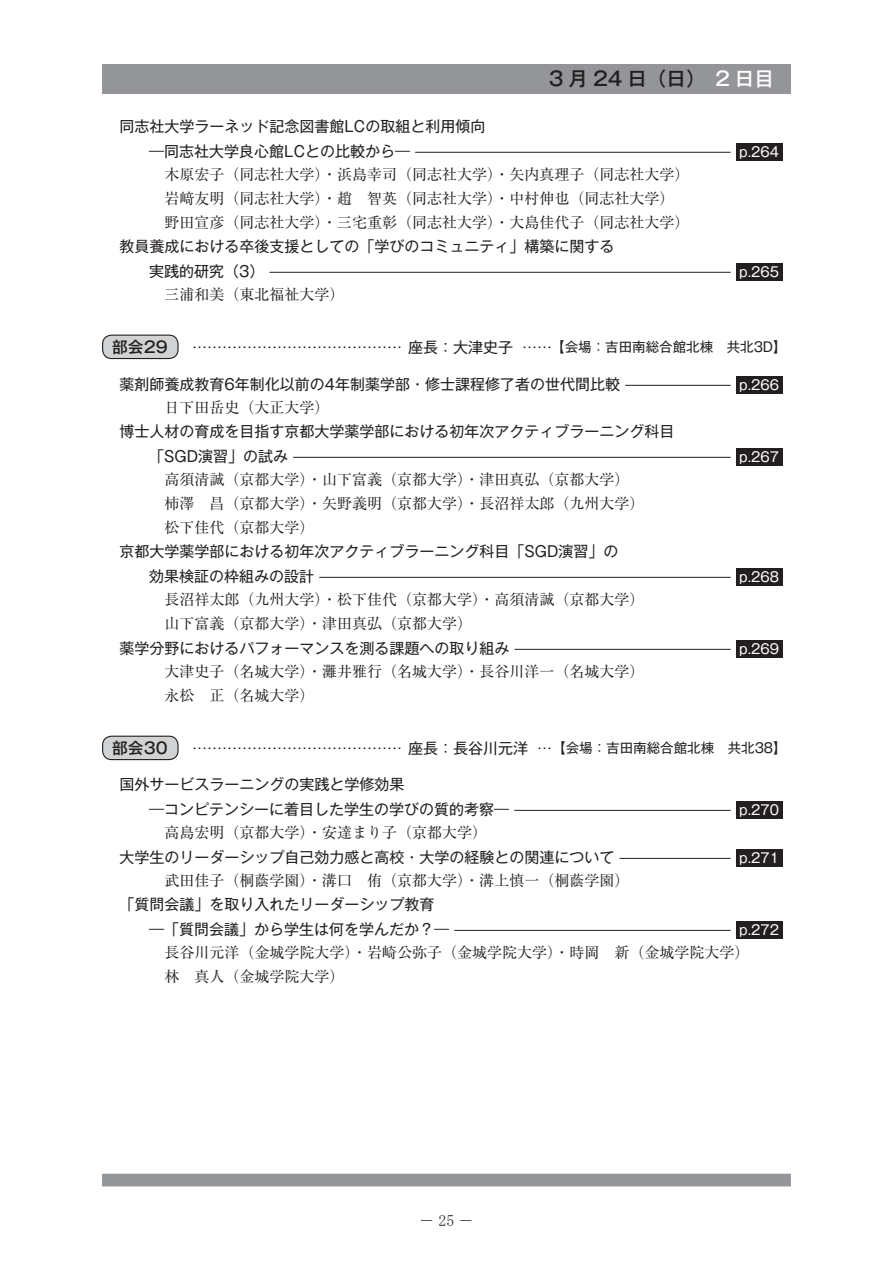
<style>
.page{position:relative;width:893px;height:1263px;background:#fff}
.page>*{position:absolute;margin:0;border:0;box-sizing:border-box;transform-origin:0 0}
.t1{font:500 19.5px "Gothic MB101 Pro";color:#231f20}
.t2{font:500 15.75px "Gothic MB101 Pro";color:#231f20}
.t3{font:15.75px "MS Mincho";color:#231f20}
.t4{font:15px/25px "Gothic MB101 Pro";color:#231f20}
.t5{font:15px/24px "Ryumin Pro";color:#231f20}
.t6{font:13.5px "Gothic MB101 Pro";color:#fff}
.s1{color:#fff}
.s2{font-size:13.5px}
</style>
<div class="page">
<hr style="left:415px;top:152px;width:316px;height:1px;background:#231f20">
<div style="left:736px;top:143px;width:46px;height:17px;background:#231f20"></div>
<hr style="left:270px;top:272px;width:461px;height:1px;background:#231f20">
<div style="left:736px;top:263px;width:46px;height:17px;background:#231f20"></div>
<div style="left:103px;top:335px;width:75px;height:23px;background:#d1d2d4;border-radius:9px"></div>
<div style="left:102px;top:335px;width:77px;height:24px;border:1px solid #231f20;border-radius:9px"></div>
<hr style="left:625px;top:385px;width:106px;height:1px;background:#231f20">
<div style="left:736px;top:376px;width:46px;height:17px;background:#231f20"></div>
<hr style="left:293px;top:457px;width:438px;height:1px;background:#231f20">
<div style="left:736px;top:448px;width:46px;height:17px;background:#231f20"></div>
<hr style="left:319px;top:577px;width:412px;height:1px;background:#231f20">
<div style="left:736px;top:568px;width:46px;height:17px;background:#231f20"></div>
<hr style="left:514px;top:649px;width:217px;height:1px;background:#231f20">
<div style="left:736px;top:640px;width:46px;height:17px;background:#231f20"></div>
<div style="left:103px;top:736px;width:75px;height:24px;background:#d1d2d4;border-radius:9px"></div>
<div style="left:102px;top:736px;width:77px;height:24px;border:1px solid #231f20;border-radius:9px"></div>
<hr style="left:514px;top:810px;width:217px;height:1px;background:#231f20">
<div style="left:736px;top:801px;width:46px;height:17px;background:#231f20"></div>
<hr style="left:619px;top:858px;width:112px;height:1px;background:#231f20">
<div style="left:736px;top:849px;width:46px;height:17px;background:#231f20"></div>
<hr style="left:454px;top:930px;width:277px;height:1px;background:#231f20">
<div style="left:736px;top:921px;width:46px;height:17px;background:#231f20"></div>
<div style="left:102px;top:64px;width:689px;height:30px;background:#939598"></div>
<div style="left:102px;top:1174px;width:689px;height:12px;background:#939598"></div>
<p class="t4" style="left:149px;top:112px;width:338px;text-indent:-30px">同志社大学ラーネッド記念図書館LCの取組と利用傾向―同志社大学良心館LCとの比較から―</p>
<h1 class="t1" style="left:549px;top:62px;width:226px">3 月 24 日（日）　<span class="s1">2 日目</span></h1>
<p class="t6" style="left:739px;top:140px;width:41px">p.264</p>
<p class="t5" style="left:165px;top:162px;width:527px">木原宏子（同志社大学）・浜島幸司（同志社大学）・矢内真理子（同志社大学）岩﨑友明（同志社大学）・趙　智英（同志社大学）・中村伸也（同志社大学）野田宣彦（同志社大学）・三宅重彰（同志社大学）・大島佳代子（同志社大学）</p>
<p class="t4" style="left:149px;top:232px;width:467px;text-indent:-30px">教員養成における卒後支援としての「学びのコミュニティ」構築に関する実践的研究（3）</p>
<p class="t6" style="left:739px;top:260px;width:41px">p.265</p>
<p class="t5" style="left:165px;top:282px;width:181px">三浦和美（東北福祉大学）</p>
<p class="t2" style="left:112px;top:334px;width:57px">部会29</p>
<p class="t4" style="left:192px;top:332px;width:596px">…………………………………… 座長：大津史子 …… <span class="s2">【会場：吉田南総合館北棟　共北3D】</span></p>
<p class="t4" style="left:119px;top:370px;width:502px">薬剤師養成教育6年制化以前の4年制薬学部・修士課程修了者の世代間比較</p>
<p class="t6" style="left:739px;top:373px;width:41px">p.266</p>
<p class="t5" style="left:165px;top:395px;width:166px">日下田岳史（大正大学）</p>
<p class="t4" style="left:149px;top:417px;width:527px;text-indent:-30px">博士人材の育成を目指す京都大学薬学部における初年次アクティブラーニング科目「SGD演習」の試み</p>
<p class="t6" style="left:739px;top:445px;width:41px">p.267</p>
<p class="t5" style="left:165px;top:467px;width:482px">高須清誠（京都大学）・山下富義（京都大学）・津田真弘（京都大学）柿澤　昌（京都大学）・矢野義明（京都大学）・長沼祥太郎（九州大学）松下佳代（京都大学）</p>
<p class="t4" style="left:149px;top:537px;width:471px;text-indent:-30px">京都大学薬学部における初年次アクティブラーニング科目「SGD演習」の効果検証の枠組みの設計</p>
<p class="t6" style="left:739px;top:565px;width:41px">p.268</p>
<p class="t5" style="left:165px;top:587px;width:482px">長沼祥太郎（九州大学）・松下佳代（京都大学）・高須清誠（京都大学）山下富義（京都大学）・津田真弘（京都大学）</p>
<p class="t4" style="left:119px;top:634px;width:391px">薬学分野におけるパフォーマンスを測る課題への取り組み</p>
<p class="t6" style="left:739px;top:637px;width:41px">p.269</p>
<p class="t5" style="left:165px;top:659px;width:482px">大津史子（名城大学）・灘井雅行（名城大学）・長谷川洋一（名城大学）永松　正（名城大学）</p>
<p class="t2" style="left:112px;top:735px;width:57px">部会30</p>
<p class="t4" style="left:192px;top:733px;width:596px">…………………………………… 座長：長谷川元洋 …<span class="s2">【会場：吉田南総合館北棟　共北38】</span></p>
<p class="t4" style="left:149px;top:770px;width:361px;text-indent:-30px">国外サービスラーニングの実践と学修効果<br>―コンピテンシーに着目した学生の学びの質的考察―</p>
<p class="t6" style="left:739px;top:798px;width:41px">p.270</p>
<p class="t5" style="left:165px;top:820px;width:324px">高島宏明（京都大学）・安達まり子（京都大学）</p>
<p class="t4" style="left:119px;top:843px;width:496px">大学生のリーダーシップ自己効力感と高校・大学の経験との関連について</p>
<p class="t6" style="left:739px;top:846px;width:41px">p.271</p>
<p class="t5" style="left:165px;top:868px;width:467px">武田佳子（桐蔭学園）・溝口　侑（京都大学）・溝上慎一（桐蔭学園）</p>
<p class="t4" style="left:149px;top:890px;width:301px;text-indent:-30px">「質問会議」を取り入れたリーダーシップ教育―「質問会議」から学生は何を学んだか？―</p>
<p class="t6" style="left:739px;top:918px;width:41px">p.272</p>
<p class="t5" style="left:165px;top:940px;width:587px">長谷川元洋（金城学院大学）・岩崎公弥子（金城学院大学）・時岡　新（金城学院大学）林　真人（金城学院大学）</p>
<p class="t3" style="left:419px;top:1212px;width:57px">－25－</p>
</div>
